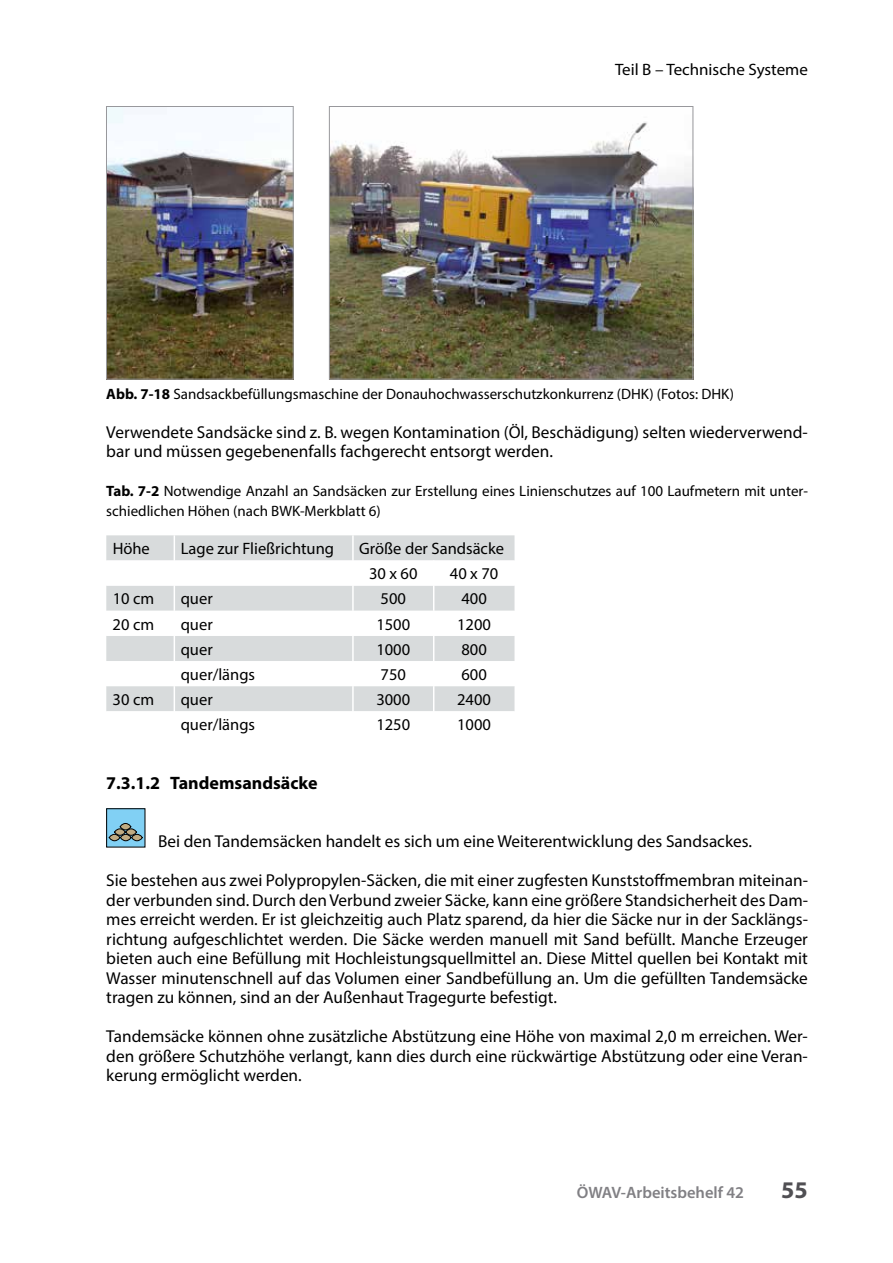
<style>
.page{position:relative;width:893px;height:1263px;background:#fff}
.page>*{position:absolute;margin:0;border:0;box-sizing:border-box;transform-origin:0 0}
.t1{font:700 24px "Myriad Pro";color:#504f53}
.t2{font:700 18px "Myriad Pro";color:#000}
.t3{font:17.25px/19.5px "Myriad Pro";color:#000;text-align:justify}
.t4{font:16.5px/25.2px "Myriad Pro";color:#000}
.t5{font:600 16.5px "Myriad Pro";color:#818084}
.t6{font:15px/19.5px "Myriad Pro";color:#000}
.s1{font-weight:700}
</style>
<div class="page">
<div style="left:106px;top:535px;width:408px;height:25px;background:#d8dbdc"></div>
<svg style="left:106px;top:586px;width:408px;height:125px;fill:#d8dbdc"></svg>
<hr style="left:352px;top:535px;width:2px;height:25px;background:#fff">
<hr style="left:352px;top:586px;width:2px;height:25px;background:#fff">
<hr style="left:352px;top:611px;width:2px;height:25px;background:#fff">
<hr style="left:352px;top:636px;width:2px;height:25px;background:#fff">
<hr style="left:352px;top:661px;width:2px;height:25px;background:#fff">
<hr style="left:352px;top:686px;width:2px;height:25px;background:#fff">
<svg style="left:174px;top:535px;width:1px;height:176px"></svg>
<svg style="left:433px;top:586px;width:1px;height:125px"></svg>
<img style="left:108px;top:108px;width:183px;height:269px">
<div style="left:106px;top:106px;width:187px;height:273px;border:1px solid #98989c"></div>
<img style="left:331px;top:122px;width:360px;height:255px">
<div style="left:329px;top:106px;width:364px;height:273px;border:1px solid #98989c"></div>
<div style="left:107px;top:809px;width:38px;height:38px;background:#81d0f4"></div>
<div style="left:106px;top:808px;width:39px;height:39px;border:1px solid #000"></div>
<svg style="left:108px;top:823px;width:35px;height:18px"></svg>
<p class="t4" style="left:615px;top:56px;width:194px">Teil B – Technische Systeme</p>
<p class="t6" style="left:106px;top:384px;width:629px"><span class="s1">Abb. 7-18</span> Sandsackbefüllungsmaschine der Donauhochwasserschutzkonkurrenz (DHK) (Fotos: DHK)</p>
<p class="t3" style="left:106px;top:422px;width:703px">Verwendete Sandsäcke sind z. B. wegen Kontamination (Öl, Beschädigung) selten wiederverwend&shy;bar und müssen gegebenenfalls fachgerecht entsorgt werden.</p>
<p class="t6" style="left:106px;top:481px;width:703px"><span class="s1">Tab. 7-2</span> Notwendige Anzahl an Sandsäcken zur Erstellung eines Linienschutzes auf 100 Laufmetern mit unter&shy;schiedlichen Höhen (nach BWK-Merkblatt 6)</p>
<p class="t4" style="left:113px;top:536px;width:39px">Höhe</p>
<p class="t4" style="left:181px;top:536px;width:155px">Lage zur Fließrichtung</p>
<p class="t4" style="left:369px;top:536px;width:136px;text-indent:-10px">Größe der Sandsäcke<br>30 x 60</p>
<p class="t4" style="left:450px;top:561px;width:50px">40 x 70</p>
<p class="t4" style="left:113px;top:586px;width:43px">10 cm</p>
<p class="t4" style="left:181px;top:586px;width:34px">quer</p>
<p class="t4" style="left:381px;top:586px;width:27px">500</p>
<p class="t4" style="left:461px;top:586px;width:27px">400</p>
<p class="t4" style="left:113px;top:611px;width:43px">20 cm</p>
<p class="t4" style="left:181px;top:611px;width:34px">quer</p>
<p class="t4" style="left:376px;top:611px;width:35px">1500</p>
<p class="t4" style="left:457px;top:611px;width:35px">1200</p>
<p class="t4" style="left:181px;top:636px;width:34px">quer</p>
<p class="t4" style="left:376px;top:636px;width:35px">1000</p>
<p class="t4" style="left:461px;top:636px;width:27px">800</p>
<p class="t4" style="left:181px;top:661px;width:76px">quer/längs</p>
<p class="t4" style="left:381px;top:661px;width:27px">750</p>
<p class="t4" style="left:461px;top:661px;width:27px">600</p>
<p class="t4" style="left:113px;top:686px;width:43px">30 cm</p>
<p class="t4" style="left:181px;top:686px;width:34px">quer</p>
<p class="t4" style="left:376px;top:686px;width:35px">3000</p>
<p class="t4" style="left:457px;top:686px;width:35px">2400</p>
<p class="t4" style="left:181px;top:712px;width:76px">quer/längs</p>
<p class="t4" style="left:376px;top:712px;width:35px">1250</p>
<p class="t4" style="left:457px;top:712px;width:35px">1000</p>
<p class="t2" style="left:106px;top:771px;width:213px">7.3.1.2 Tandemsandsäcke</p>
<p class="t3" style="left:158px;top:831px;width:595px">Bei den Tandemsäcken handelt es sich um eine Weiterentwicklung des Sandsackes.</p>
<p class="t3" style="left:106px;top:870px;width:703px">Sie bestehen aus zwei Polypropylen-Säcken, die mit einer zugfesten Kunststoffmembran miteinan&shy;der verbunden sind. Durch den Verbund zweier Säcke, kann eine größere Standsicherheit des Dam&shy;mes erreicht werden. Er ist gleichzeitig auch Platz sparend, da hier die Säcke nur in der Sacklängs&shy;richtung aufgeschlichtet werden. Die Säcke werden manuell mit Sand befüllt. Manche Erzeuger bieten auch eine Befüllung mit Hochleistungsquellmittel an. Diese Mittel quellen bei Kontakt mit Wasser minutenschnell auf das Volumen einer Sandbefüllung an. Um die gefüllten Tandemsäcke tragen zu können, sind an der Außenhaut Tragegurte befestigt.</p>
<p class="t3" style="left:106px;top:1026px;width:703px">Tandemsäcke können ohne zusätzliche Abstützung eine Höhe von maximal 2,0 m erreichen. Wer&shy;den größere Schutzhöhe verlangt, kann dies durch eine rückwärtige Abstützung oder eine Veran&shy;kerung ermöglicht werden.</p>
<p class="t5" style="left:577px;top:1182px;width:169px">ÖWAV-Arbeitsbehelf 42</p>
<h1 class="t1" style="left:781px;top:1175px;width:28px">55</h1>
</div>
